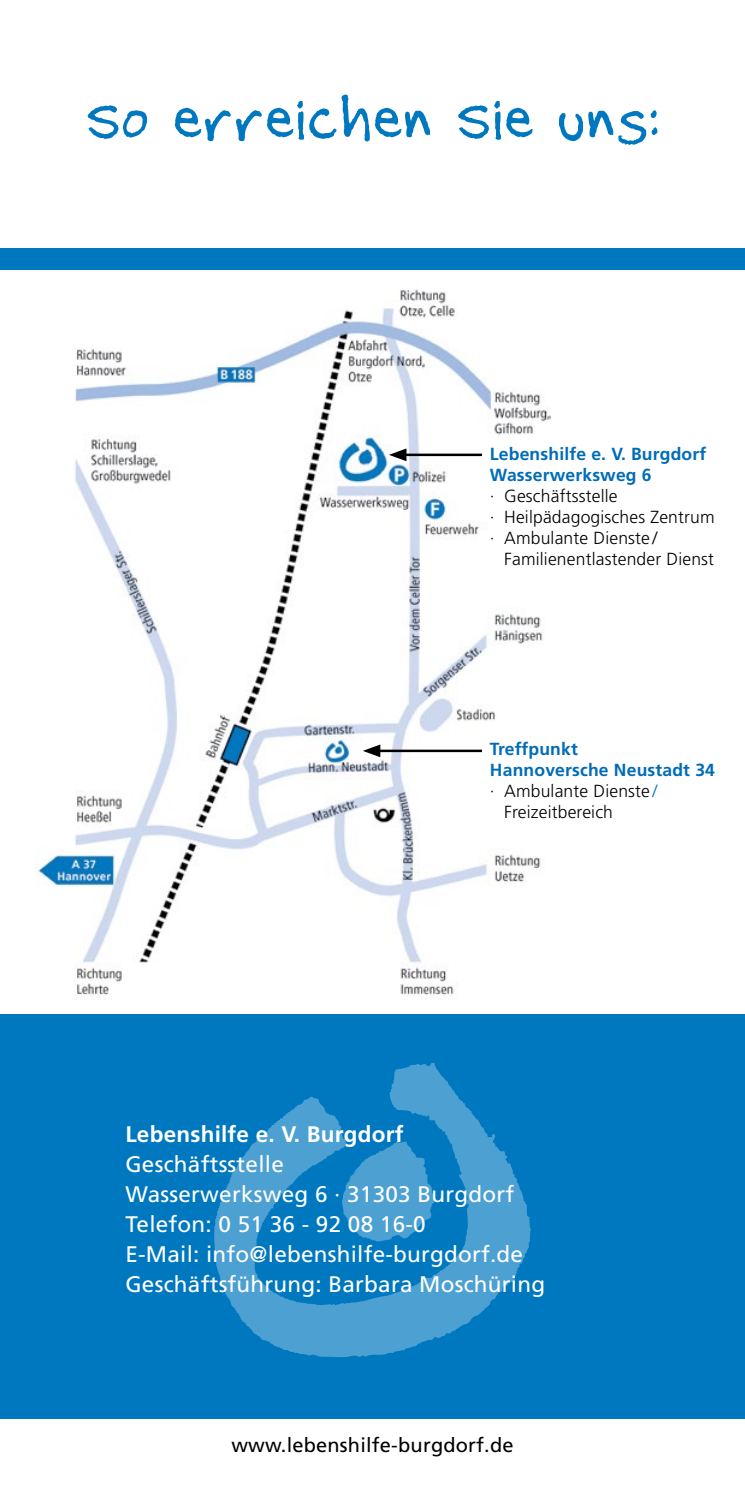
<style>
.page{position:relative;width:745px;height:1489px;background:#fff}
.page>*{position:absolute;margin:0;border:0;box-sizing:border-box;transform-origin:0 0}
.t1{font:63px "Matt B";color:#0078bf;scale:.9 1}
.t2{font:22.5px/30px "Frutiger";letter-spacing:.01em;color:#fff}
.t3{font:700 22.5px "Frutiger";letter-spacing:.01em;color:#fff}
.t4{font:20px "Frutiger";letter-spacing:.01em;color:#000}
.t5{font:300 17.5px/21px "Frutiger";letter-spacing:.01em;color:#000}
.t6{font:700 17.5px/21px "Frutiger";letter-spacing:.01em;color:#006cb7}
.s1{color:#0078bf}
</style>
<div class="page">
<div style="left:0;top:248px;width:744px;height:21px;background:#0078bf"></div>
<img style="left:35px;top:289px;width:515px;height:710px">
<hr style="left:402px;top:453px;width:79px;height:3px;background:#000">
<svg style="left:388px;top:448px;width:18px;height:13px"></svg>
<hr style="left:376px;top:749px;width:105px;height:3px;background:#000">
<svg style="left:362px;top:744px;width:18px;height:13px"></svg>
<div style="left:0;top:1013px;width:744px;height:404px;background:#0078bf"></div>
<svg style="left:214px;top:1063px;width:316px;height:294px"></svg>
<svg style="left:340px;top:1140px;width:95px;height:102px"></svg>
<h1 class="t1" style="left:85px;top:88px;width:640px">So erreichen Sie uns:</h1>
<p class="t6" style="left:489px;top:443px;width:218px">Lebenshilfe e. V. Burgdorf<br>Wasserwerksweg 6</p>
<p class="t5" style="left:489px;top:485px;width:226px">· Geschäftsstelle<br>· Heilpädagogisches Zentrum · Ambulante Dienste /</p>
<p class="t5" style="left:504px;top:548px;width:211px">Familienentlastender Dienst</p>
<p class="t6" style="left:489px;top:738px;width:89px">Treffpunkt</p>
<p class="t6" style="left:489px;top:759px;width:226px">Hannoversche Neustadt 34</p>
<p class="t5" style="left:489px;top:780px;width:169px">· Ambulante Dienste <span class="s1">/</span></p>
<p class="t5" style="left:504px;top:801px;width:110px">Freizeitbereich</p>
<p class="t3" style="left:125px;top:1120px;width:279px">Lebenshilfe e. V. Burgdorf</p>
<p class="t2" style="left:125px;top:1148px;width:421px">Geschäftsstelle<br>Wasserwerksweg 6 · 31303 Burgdorf<br>Telefon: 0 51 36 - 92 08 16-0<br>E-Mail: info@lebenshilfe-burgdorf.de<br>Geschäftsführung: Barbara Moschüring</p>
<p class="t4" style="left:231px;top:1433px;width:283px">www.lebenshilfe-burgdorf.de</p>
</div>
